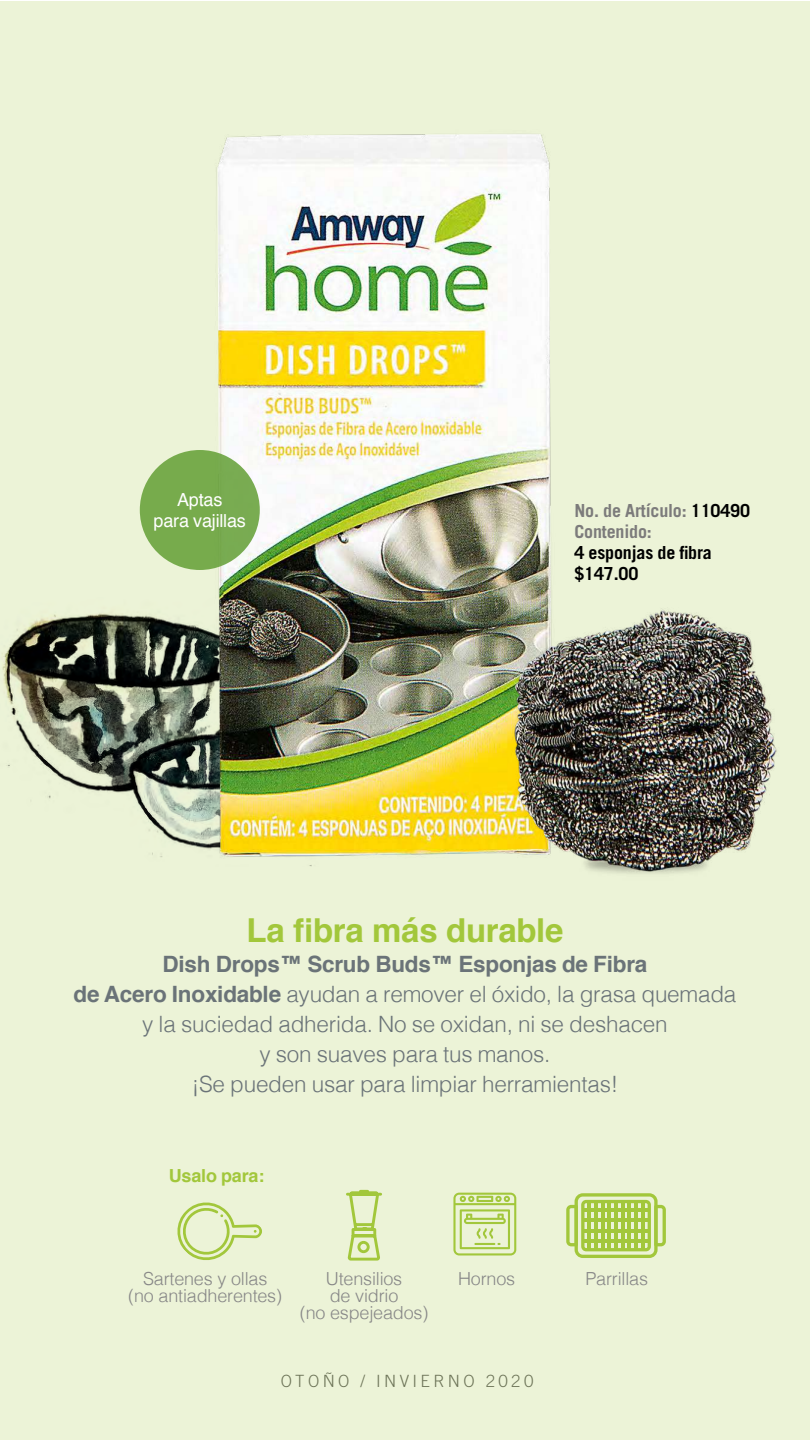
<style>
.page{position:relative;width:810px;height:1440px;background:#fff}
.page>*{position:absolute;margin:0;border:0;box-sizing:border-box;transform-origin:0 0}
.t1{font:700 33px "Helvetica";letter-spacing:-.01em;color:#a2c73b}
.t2{font:300 22.5px/30px "Helvetica";letter-spacing:-.01em;color:#6a7378;text-align:center}
.t3{font:300 18px/17px "Helvetica";letter-spacing:-.01em;color:#878787;text-align:center}
.t4{font:700 18px/21px "Trade Gothic LT Std";letter-spacing:-.01em;color:#7c7b7b}
.t5{font:700 18px/21px "Trade Gothic LT Std";letter-spacing:-.01em;color:#000}
.t6{font:18px/21px "Helvetica";letter-spacing:-.01em;color:#fff;text-align:center}
.t7{font:700 18px "Helvetica";letter-spacing:-.01em;color:#a2c73b}
.t8{font:300 16.88px "Trade Gothic LT Std";letter-spacing:.2em;color:#000}
.s1{color:#000}
.s2{font-weight:700}
</style>
<div class="page">
<div style="left:0;top:1px;width:810px;height:1439px;background:#ecf3d7"></div>
<img style="left:2px;top:612px;width:199px;height:245px">
<img style="left:201px;top:134px;width:351px;height:732px">
<img style="left:508px;top:595px;width:269px;height:279px">
<svg style="left:453px;top:1193px;width:63px;height:63px"></svg>
<div style="left:140px;top:450px;width:120px;height:120px;background:#77ab4c;border-radius:50%"></div>
<svg style="left:177px;top:1202px;width:85px;height:58px"></svg>
<svg style="left:566px;top:1193px;width:100px;height:65px"></svg>
<hr style="left:588px;top:1202px;width:3px;height:48px;background:#a2c73b">
<hr style="left:583px;top:1208px;width:66px;height:4px;background:#a2c73b">
<hr style="left:583px;top:1218px;width:66px;height:3px;background:#a2c73b">
<hr style="left:583px;top:1230px;width:66px;height:3px;background:#a2c73b">
<hr style="left:583px;top:1240px;width:66px;height:3px;background:#a2c73b">
<hr style="left:594px;top:1202px;width:4px;height:48px;background:#a2c73b">
<hr style="left:601px;top:1202px;width:3px;height:48px;background:#a2c73b">
<hr style="left:608px;top:1202px;width:3px;height:48px;background:#a2c73b">
<hr style="left:614px;top:1202px;width:4px;height:48px;background:#a2c73b">
<hr style="left:621px;top:1202px;width:3px;height:48px;background:#a2c73b">
<hr style="left:628px;top:1202px;width:3px;height:48px;background:#a2c73b">
<hr style="left:634px;top:1202px;width:4px;height:48px;background:#a2c73b">
<hr style="left:641px;top:1202px;width:3px;height:48px;background:#a2c73b">
<svg style="left:346px;top:1189px;width:36px;height:72px"></svg>
<p class="t6" style="left:154px;top:490px;width:94px">Aptas<br>para vajillas</p>
<p class="t4" style="left:574px;top:500px;width:177px">No. de Artículo: <span class="s1">110490<br></span>Contenido:</p>
<p class="t5" style="left:574px;top:542px;width:139px">4 esponjas de fibra $147.00</p>
<h1 class="t1" style="left:247px;top:904px;width:318px">La fibra más durable</h1>
<p class="t2" style="left:74px;top:947px;width:664px"><span class="s2">Dish Drops™ Scrub Buds™ Esponjas de Fibra<br>de Acero Inoxidable</span> ayudan a remover el óxido, la grasa quemada y la suciedad adherida. No se oxidan, ni se deshacen<br>y son suaves para tus manos.<br>¡Se pueden usar para limpiar herramientas!</p>
<p class="t7" style="left:169px;top:1161px;width:97px">Usalo para:</p>
<p class="t3" style="left:128px;top:1269px;width:155px">Sartenes y ollas (no antiadherentes)</p>
<p class="t3" style="left:300px;top:1269px;width:130px">Utensilios<br>de vidrio<br>(no espejeados)</p>
<p class="t3" style="left:458px;top:1269px;width:59px">Hornos</p>
<p class="t3" style="left:585px;top:1269px;width:64px">Parrillas</p>
<p class="t8" style="left:281px;top:1371px;width:254px">OTOÑO / INVIERNO 2020</p>
</div>
